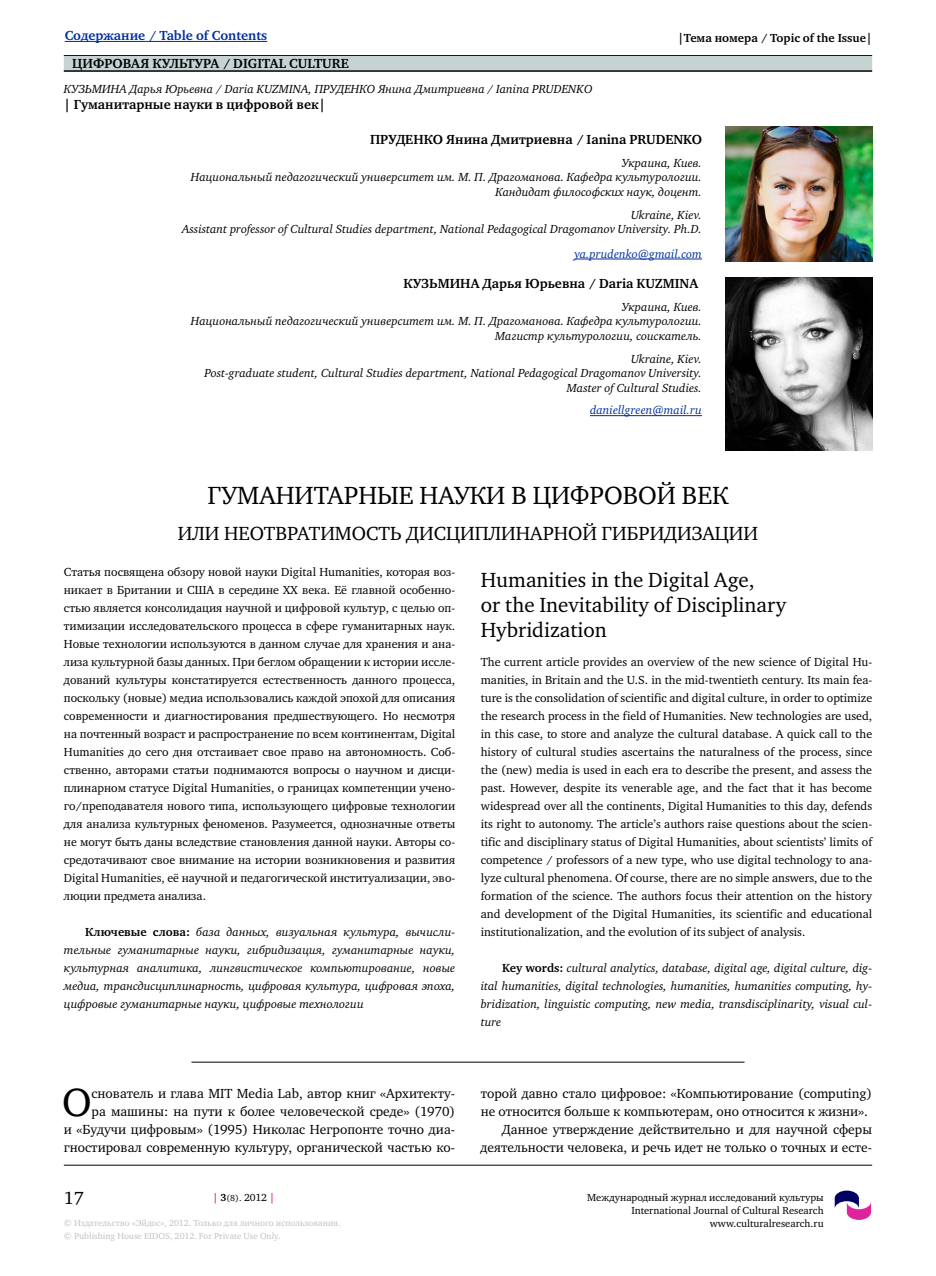
<style>
.page{position:relative;width:936px;height:1276px;background:#fff}
.page>*{position:absolute;margin:0;border:0;box-sizing:border-box;transform-origin:0 0}
.t1{font:40.35px "Charter C";color:#000}
.t2{font:25.5px "Charter C";letter-spacing:.11em;color:#000}
.t3{font:21px/25.2px "Charter C";color:#000}
.t4{font:19.5px "Charter C";letter-spacing:.135em;color:#000}
.t5{font:18px "Charter C";color:#000}
.t6{font:13.5px/18px "Charter C";color:#000;text-align:right}
.t7{font:700 13.5px "Charter C";color:#000}
.t8{font:700 13.5px "Charter C";color:#002f9d}
.t9{font:12px/18px "Charter C";color:#000;text-align:justify}
.t10{font:italic 12px/14.4px "Charter C";color:#000;text-align:right}
.t11{font:italic 12px "Charter C";color:#002f9d}
.t12{font:700 12px "Charter C";color:#000}
.t13{font:10.5px/12.6px "Charter C";color:#000;text-align:right}
.t14{font:9px/12.8px "Charter C";color:#c2c2c2}
.t15{font:9px "Charter C";color:#000}
.s1{font-weight:700;font-style:normal}
.s2{font-weight:700;font-size:10.5px;color:#dd249b}
.s3{font-weight:700;font-size:10.5px}
.s4{font-size:10.5px}
</style>
<div class="page">
<hr style="left:64px;top:55px;width:808px;height:1px;background:#000">
<div style="left:64px;top:56px;width:808px;height:15px;background:#c5d3d3"></div>
<hr style="left:64px;top:1165px;width:808px;height:1px;background:#000">
<hr style="left:64px;top:70px;width:808px;height:2px;background:#000">
<svg style="left:834px;top:1190px;width:37px;height:30px"></svg>
<hr style="left:65px;top:41px;width:202px;height:1px;background:#002f9d">
<hr style="left:574px;top:259px;width:128px;height:1px;background:#002f9d">
<hr style="left:590px;top:415px;width:112px;height:1px;background:#002f9d">
<hr style="left:191px;top:1062px;width:553px;height:1px;background:#000">
<img style="left:725px;top:278px;width:147px;height:172px">
<img style="left:725px;top:126px;width:147px;height:136px">
<p class="t8" style="left:65px;top:28px;width:204px">Содержание / Table of Contents</p>
<p class="t12" style="left:678px;top:31px;width:196px">|Тема номера / Topic of the Issue|</p>
<p class="t7" style="left:72px;top:56px;width:278px">Цифровая культура / Digital Culture</p>
<p class="t10" style="left:64px;top:82px;width:530px">КУЗЬМИНА Дарья Юрьевна / Daria KUZMINA, ПРУДЕНКО Янина Дмитриевна / Ianina PRUDENKО</p>
<p class="t7" style="left:64px;top:97px;width:263px">| Гуманитарные науки в цифровой век|</p>
<p class="t7" style="left:370px;top:132px;width:333px">ПРУДЕНКО Янина Дмитриевна / Ianina PRUDENKO</p>
<p class="t10" style="left:191px;top:156px;width:512px">Украина, Киев.<br>Национальный педагогический университет им. М. П. Драгоманова. Кафедра культурологии.<br>Кандидат философских наук, доцент.</p>
<p class="t10" style="left:182px;top:208px;width:521px">Ukraine, Kiev.<br>Assistant professor of Cultural Studies department, National Pedagogical Dragomanov University. Ph.D.</p>
<p class="t11" style="left:574px;top:247px;width:129px">ya.prudenko@gmail.com</p>
<p class="t7" style="left:403px;top:276px;width:296px">КУЗЬМИНА Дарья Юрьевна / Daria KUZMINA</p>
<p class="t10" style="left:191px;top:300px;width:512px">Украина, Киев.<br>Национальный педагогический университет им. М. П. Драгоманова. Кафедра культурологии.<br>Магистр культурологии, соискатель.</p>
<p class="t10" style="left:204px;top:352px;width:499px">Ukraine, Kiev.<br>Post-graduate student, Cultural Studies department, National Pedagogical Dragomanov University.<br>Master of Cultural Studies.</p>
<p class="t11" style="left:590px;top:404px;width:113px">daniellgreen@mail.ru</p>
<h2 class="t2" style="left:207px;top:481px;width:520px">Гуманитарные науки в цифровой век</h2>
<h3 class="t4" style="left:178px;top:523px;width:146px">илиНеотвратим</h3>
<h3 class="t4" style="left:352px;top:523px;width:392px">ость дисциплинарной гибридизации</h3>
<p class="t9" style="left:64px;top:563px;width:393px">Статья посвящена обзору новой науки Digital Humanities, которая воз&shy;никает в Британии и США в середине ХХ века. Её главной особенно&shy;стью является консолидация научной и цифровой культур, с целью оп&shy;тимизации исследовательского процесса в сфере гуманитарных наук.<br>Новые технологии используются в данном случае для хранения и ана&shy;лиза культурной базы данных. При беглом обращении к истории иссле&shy;дований культуры констатируется естественность данного процесса, поскольку (новые) медиа использовались каждой эпохой для описания современности и диагностирования предшествующего. Но несмотря на почтенный возраст и распространение по всем континентам, Digital Humanities до сего дня отстаивает свое право на автономность. Соб&shy;ственно, авторами статьи поднимаются вопросы о научном и дисци&shy;плинарном статусе Digital Humanities, о границах компетенции учено&shy;го/преподавателя нового типа, использующего цифровые технологии для анализа культурных феноменов. Разумеется, однозначные ответы не могут быть даны вследствие становления данной науки. Авторы со&shy;средотачивают свое внимание на истории возникновения и развития Digital Humanities, её научной и педагогической институализации, эво&shy;люции предмета анализа.</p>
<p class="t10" style="left:64px;top:923px;width:393px;line-height:18px;text-align:justify;text-indent:21px"><span class="s1">Ключевые слова:</span> база данных, визуальная культура, вычисли&shy;тельные гуманитарные науки, гибридизация, гуманитарные науки, культурная аналитика, лингвистическое компьютирование, новые медиа, трансдисциплинарность, цифровая культура, цифровая эпоха, цифровые гуманитарные науки, цифровые технологии</p>
<h3 class="t3" style="left:480px;top:567px;width:307px">Humanities in the Digital Age,<br>or the Inevitability of Disciplinary<br>Hybridization</h3>
<p class="t9" style="left:480px;top:653px;width:393px">The current article provides an overview of the new science of Digital Hu&shy;manities, in Britain and the U.S. in the mid-twentieth century. Its main fea&shy;ture is the consolidation of scientific and digital culture, in order to optimize the research process in the field of Humanities. New technologies are used, in this case, to store and analyze the cultural database. A quick call to the history of cultural studies ascertains the naturalness of the process, since the (new) media is used in each era to describe the present, and assess the past. However, despite its venerable age, and the fact that it has become widespread over all the continents, Digital Humanities to this day, defends its right to autonomy. The article’s authors raise questions about the scien&shy;tific and disciplinary status of Digital Humanities, about scientists’ limits of competence / professors of a new type, who use digital technology to ana&shy;lyze cultural phenomena. Of course, there are no simple answers, due to the formation of the science. The authors focus their attention on the history and development of the Digital Humanities, its scientific and educational institutionalization, and the evolution of its subject of analysis.</p>
<p class="t10" style="left:480px;top:959px;width:393px;line-height:18px;text-align:justify;text-indent:21px"><span class="s1">Key words:</span> cultural analytics, database, digital age, digital culture, dig&shy;ital humanities, digital technologies, humanities, humanities computing, hy&shy;bridization, linguistic computing, new media, transdisciplinarity, visual cul&shy;ture</p>
<p class="t6" style="left:64px;top:1085px;width:393px">снователь и глава МІТ Media Lab, автор книг «Архитекту-<br>ра машины: на пути к более человеческой среде» (1970)<br>и «Будучи цифровым» (1995) Николас Негропонте точно диа&shy;гностировал современную культуру, органической частью ко-</p>
<p class="t6" style="left:480px;top:1085px;width:393px">торой давно стало цифровое: «Компьютирование (computing) не относится больше к компьютерам, оно относится к жизни».<br>Данное утверждение действительно и для научной сферы деятельности человека, и речь идет не только о точных и есте-</p>
<h1 class="t1" style="left:62px;top:1080px;width:28px">О</h1>
<h3 class="t5" style="left:64px;top:1188px;width:21px">17</h3>
<p class="t13" style="left:587px;top:1191px;width:238px">Международный журнал исследований культуры<br>International Journal of Cultural Research www.culturalresearch.ru</p>
<p class="t15" style="left:213px;top:1193px;width:63px"><span class="s2">|</span> <span class="s3">3</span>(8). <span class="s4">2012</span> <span class="s2">|</span></p>
<p class="t14" style="left:64px;top:1217px;width:278px">© Издательство «Эйдос», 2012. Только для личного использования. © Publishing House EIDOS, 2012. For Private Use Only.</p>
</div>
